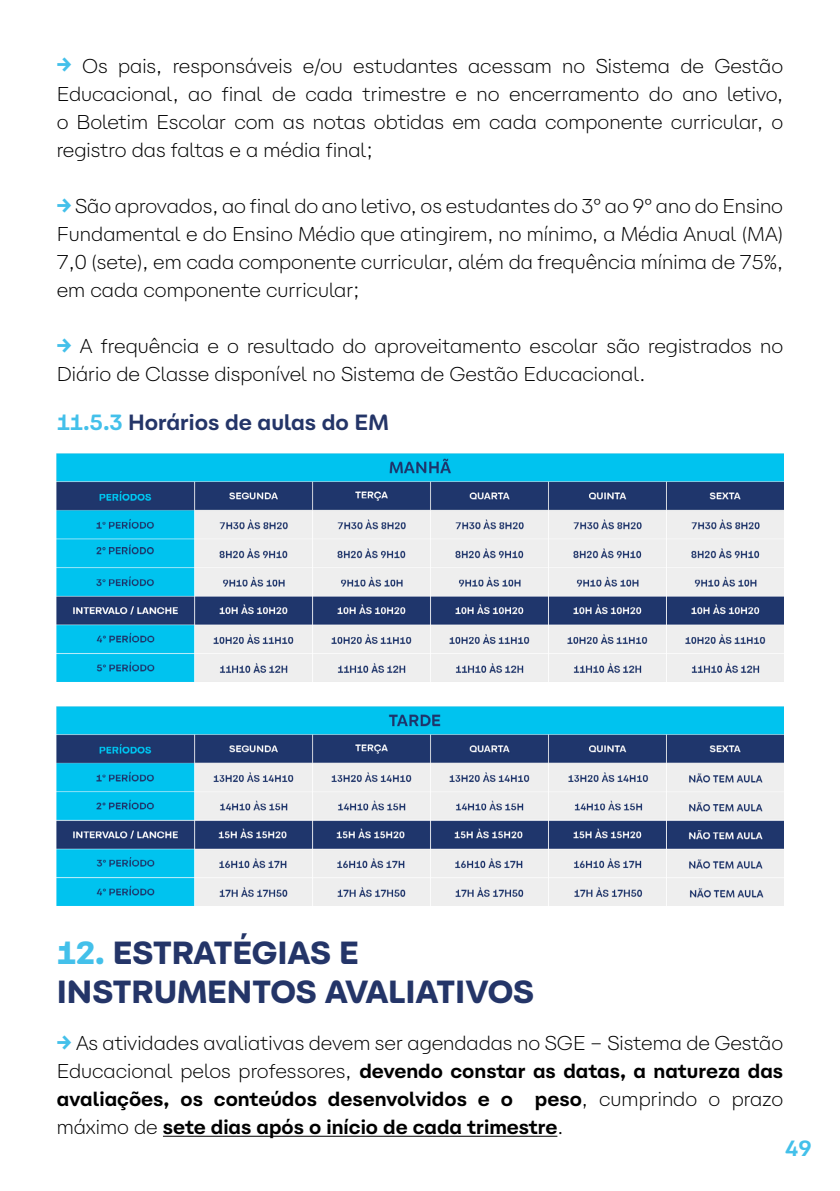
<style>
.page{position:relative;width:840px;height:1191px;background:#fff}
.page>*{position:absolute;margin:0;border:0;box-sizing:border-box;transform-origin:0 0}
.t1{font:800 32px/38.4px "Carbona";letter-spacing:-.005em;color:#243568}
.t2{font:700 22px "Carbona";color:#243568}
.t3{font:700 22px "Carbona";color:#43c0ea}
.t4{font:300 20px/28px "Carbona";color:#000;text-align:justify}
.s1{font-weight:700;font-size:22px;color:#43c0ea}
.s2{color:#43c0ea}
.s3{font-weight:700}
</style>
<div class="page">
<hr style="left:163px;top:1135px;width:394px;height:1px;background:#000">
<img style="left:57px;top:454px;width:725px;height:227px">
<img style="left:57px;top:706px;width:725px;height:199px">
<p class="t4" style="left:57px;top:51px;width:727px"><span class="s1">→</span> Os pais, responsáveis e/ou estudantes acessam no Sistema de Gestão Educacional, ao final de cada trimestre e no encerramento do ano letivo, o Boletim Escolar com as notas obtidas em cada componente curricular, o registro das faltas e a média final;</p>
<p class="t4" style="left:57px;top:191px;width:727px"><span class="s1">→</span> São aprovados, ao final do ano letivo, os estudantes do 3º ao 9º ano do Ensino Fundamental e do Ensino Médio que atingirem, no mínimo, a Média Anual (MA)<br>7,0 (sete), em cada componente curricular, além da frequência mínima de 75%, em cada componente curricular;</p>
<p class="t4" style="left:57px;top:331px;width:727px"><span class="s1">→</span> A frequência e o resultado do aproveitamento escolar são registrados no<br>Diário de Classe disponível no Sistema de Gestão Educacional.</p>
<p class="t2" style="left:57px;top:408px;width:334px"><span class="s2">11.5.3</span> Horários de aulas do EM</p>
<h1 class="t1" style="left:57px;top:933px;width:478px"><span class="s2">12.</span> ESTRATÉGIAS E<br>INSTRUMENTOS AVALIATIVOS</h1>
<p class="t4" style="left:57px;top:1028px;width:727px"><span class="s1">→</span> As atividades avaliativas devem ser agendadas no SGE – Sistema de Gestão Educacional pelos professores, <span class="s3">devendo constar as datas, a natureza das avaliações, os conteúdos desenvolvidos e o peso</span>, cumprindo o prazo máximo de <span class="s3">sete dias após o início de cada trimestre</span>.</p>
<p class="t3" style="left:784px;top:1134px;width:28px">49</p>
</div>
